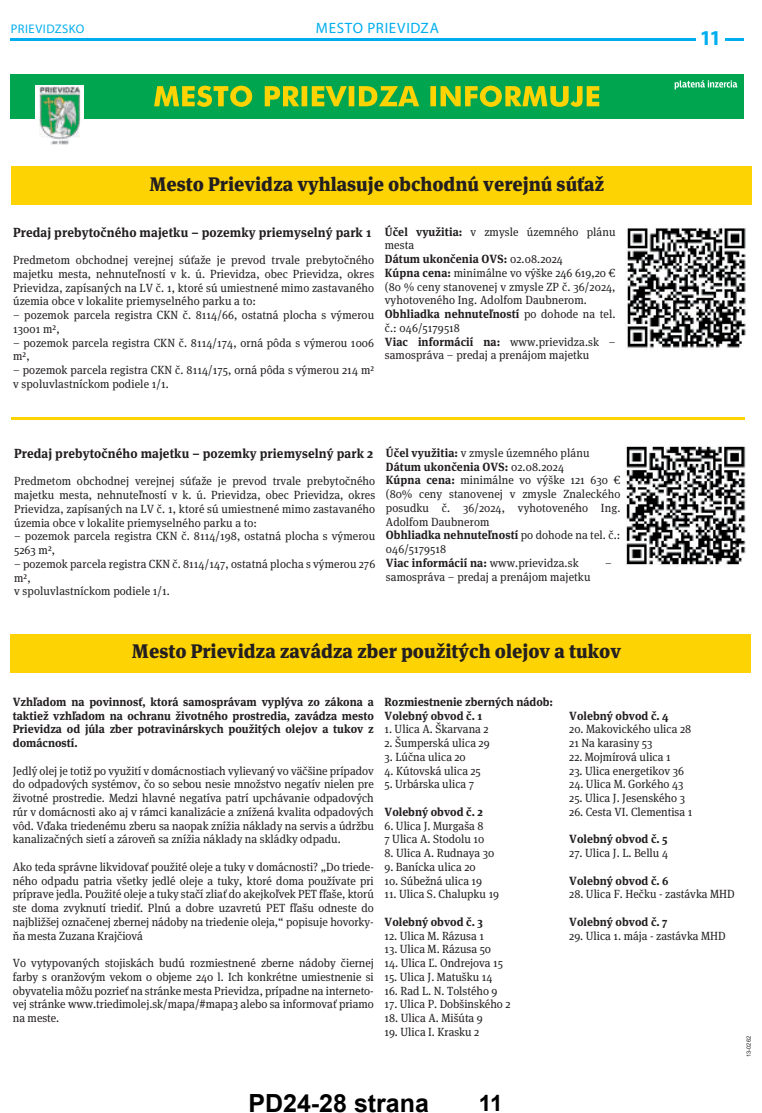
<style>
.page{position:relative;width:762px;height:1113px;background:#fff}
.page>*{position:absolute;margin:0;border:0;box-sizing:border-box;transform-origin:0 0}
.t1{font:700 25px "Arial";color:#000}
.t2{font:700 22.5px "Arial";color:#000}
.t3{font:700 21.25px "Myriad Pro";color:#00aeef}
.t4{font:900 19.5px "Meta Serif Pro";color:#231f20;scale:.96 1}
.t5{font:15px "Myriad Pro";letter-spacing:.045em;color:#00aeef}
.t6{font:700 13.12px "Meta Serif Pro";letter-spacing:.01em;color:#231f20;scale:.95 1}
.t7{font:12.5px "Myriad Pro";letter-spacing:.04em;color:#00aeef}
.t8{font:11.88px/13.8px "Meta Serif Pro";letter-spacing:.01em;color:#231f20;scale:.95 1}
.t9{font:700 11.88px/13.8px "Meta Serif Pro";color:#231f20;text-align:justify;scale:.95 1}
.t10{font:5.88px "Arial";color:#231f20;scale:.96 1}
.s1{font-weight:700}
</style>
<div class="page">
<hr style="left:11px;top:38px;width:733px;height:3px;background:#00aeef">
<div style="left:696px;top:29px;width:29px;height:18px;background:#fff"></div>
<img style="left:51px;top:138px;width:18px;height:6px">
<div style="left:11px;top:74px;width:733px;height:45px;background:#00a550"></div>
<svg style="left:154px;top:86px;width:445px;height:21px"></svg>
<img style="left:35px;top:85px;width:49px;height:53px">
<svg style="left:675px;top:80px;width:62px;height:9px"></svg>
<div style="left:11px;top:166px;width:740px;height:39px;background:#fed304"></div>
<img style="left:625px;top:227px;width:121px;height:123px">
<hr style="left:11px;top:417px;width:733px;height:2px;background:#fed304">
<img style="left:626px;top:446px;width:120px;height:119px">
<div style="left:11px;top:634px;width:740px;height:38px;background:#fed304"></div>
<p class="t7" style="left:11px;top:21px;width:75px">PRIEVIDZSKO</p>
<p class="t5" style="left:316px;top:19px;width:124px">MESTO PRIEVIDZA</p>
<p class="t5" style="left:318px;top:19px;width:124px">MESTO PRIEVIDZA</p>
<h3 class="t3" style="left:700px;top:25px;width:23px">11</h3>
<h3 class="t4" style="left:149px;top:168px;width:475px">Mesto Prievidza vyhlasuje obchodnú verejnú súťaž</h3>
<p class="t6" style="left:13px;top:224px;width:378px">Predaj prebytočného majetku – pozemky priemyselný park 1</p>
<p class="t8" style="left:13px;top:253px;width:382px;text-align:justify">Predmetom obchodnej verejnej súťaže je prevod trvale prebytočného majetku mesta, nehnuteľností v k. ú. Prievidza, obec Prievidza, okres Prievidza, zapísaných na LV č. 1, ktoré sú umiestnené mimo zastavaného územia obce v lokalite priemyselného parku a to:</p>
<p class="t8" style="left:13px;top:308px;width:381px">– pozemok parcela registra CKN č. 8114/66, ostatná plocha s výmerou<br>13001 m2,</p>
<p class="t8" style="left:13px;top:335px;width:381px">– pozemok parcela registra CKN č. 8114/174, orná pôda s výmerou 1006 m2,</p>
<p class="t8" style="left:13px;top:363px;width:382px">– pozemok parcela registra CKN č. 8114/175, orná pôda s výmerou 214 m2 v spoluvlastníckom podiele 1/1.</p>
<p class="t8" style="left:385px;top:225px;width:244px"><span class="s1">Účel využitia:</span> v zmysle územného plánu mesta<br><span class="s1">Dátum ukončenia OVS:</span> 02.08.2024<br><span class="s1">Kúpna cena:</span> minimálne vo výške 246 619,20 € (80 % ceny stanovenej v zmysle ZP č. 36/2024, vyhotoveného Ing. Adolfom Daubnerom.<br><span class="s1">Obhliadka nehnuteľností</span> po dohode na tel. č.: 046/5179518<br><span class="s1">Viac informácií na:</span> www.prievidza.sk – samospráva – predaj a prenájom majetku</p>
<p class="t6" style="left:14px;top:445px;width:379px">Predaj prebytočného majetku – pozemky priemyselný park 2</p>
<p class="t8" style="left:14px;top:474px;width:382px;text-align:justify">Predmetom obchodnej verejnej súťaže je prevod trvale prebytočného majetku mesta, nehnuteľností v k. ú. Prievidza, obec Prievidza, okres Prievidza, zapísaných na LV č. 1, ktoré sú umiestnené mimo zastavaného územia obce v lokalite priemyselného parku a to:</p>
<p class="t8" style="left:14px;top:529px;width:381px">– pozemok parcela registra CKN č. 8114/198, ostatná plocha s výmerou<br>5263 m2,</p>
<p class="t8" style="left:14px;top:557px;width:381px">– pozemok parcela registra CKN č. 8114/147, ostatná plocha s výmerou 276 m2,<br>v spoluvlastníckom podiele 1/1.</p>
<p class="t8" style="left:386px;top:446px;width:248px"><span class="s1">Účel využitia:</span> v zmysle územného plánu <span class="s1">Dátum ukončenia OVS:</span> 02.08.2024<br><span class="s1">Kúpna cena:</span> minimálne vo výške 121 630 € (80% ceny stanovenej v zmysle Znaleckého posudku č. 36/2024, vyhotoveného Ing.<br>Adolfom Daubnerom<br><span class="s1">Obhliadka nehnuteľností</span> po dohode na tel. č.:<br>046/5179518<br><span class="s1">Viac informácií na:</span> www.prievidza.sk</p>
<p class="t8" style="left:605px;top:556px;width:8px">–</p>
<p class="t8" style="left:386px;top:569px;width:217px">samospráva – predaj a prenájom majetku</p>
<h3 class="t4" style="left:132px;top:635px;width:511px">Mesto Prievidza zavádza zber použitých olejov a tukov</h3>
<p class="t9" style="left:13px;top:694px;width:382px">Vzhľadom na povinnosť, ktorá samosprávam vyplýva zo zákona a taktiež vzhľadom na ochranu životného prostredia, zavádza mesto Prievidza od júla zber potravinárskych použitých olejov a tukov z domácností.</p>
<p class="t8" style="left:13px;top:763px;width:382px;text-align:justify">Jedlý olej je totiž po využití v domácnostiach vylievaný vo väčšine prípadov do odpadových systémov, čo so sebou nesie množstvo negatív nielen pre životné prostredie. Medzi hlavné negatíva patrí upchávanie odpadových rúr v domácnosti ako aj v rámci kanalizácie a znížená kvalita odpadových vôd. Vďaka triedenému zberu sa naopak znížia náklady na servis a údržbu kanalizačných sietí a zároveň sa znížia náklady na skládky odpadu.</p>
<p class="t8" style="left:13px;top:860px;width:382px;text-align:justify">Ako teda správne likvidovať použité oleje a tuky v domácnosti? „Do triede&shy;ného odpadu patria všetky jedlé oleje a tuky, ktoré doma používate pri príprave jedla. Použité oleje a tuky stačí zliať do akejkoľvek PET fľaše, ktorú ste doma zvyknutí triediť. Plnú a dobre uzavretú PET fľašu odneste do najbližšej označenej zbernej nádoby na triedenie oleja,“ popisuje hovorky&shy;ňa mesta Zuzana Krajčiová</p>
<p class="t8" style="left:13px;top:956px;width:382px;text-align:justify">Vo vytypovaných stojiskách budú rozmiestnené zberne nádoby čiernej farby s oranžovým vekom o objeme 240 l. Ich konkrétne umiestnenie si obyvatelia môžu pozrieť na stránke mesta Prievidza, prípadne na interneto&shy;vej stránke www.triedimolej.sk/mapa/#mapa3 alebo sa informovať priamo na meste.</p>
<p class="t9" style="left:384px;top:694px;width:179px">Rozmiestnenie zberných nádob:<br>Volebný obvod č. 1</p>
<p class="t8" style="left:384px;top:722px;width:111px">1. Ulica A. Škarvana 2</p>
<p class="t8" style="left:384px;top:736px;width:112px">2. Šumperská ulica 29</p>
<p class="t8" style="left:384px;top:750px;width:87px">3. Lúčna ulica 20</p>
<p class="t8" style="left:384px;top:763px;width:103px">4. Kútovská ulica 25</p>
<p class="t8" style="left:384px;top:777px;width:96px">5. Urbárska ulica 7</p>
<p class="t9" style="left:384px;top:804px;width:105px">Volebný obvod č. 2</p>
<p class="t8" style="left:384px;top:818px;width:106px">6. Ulica J. Murgaša 8<br>7 Ulica A. Stodolu 10</p>
<p class="t8" style="left:384px;top:846px;width:117px">8. Ulica A. Rudnaya 30</p>
<p class="t8" style="left:384px;top:860px;width:97px">9. Banícka ulica 20</p>
<p class="t8" style="left:384px;top:873px;width:104px">10. Súbežná ulica 19</p>
<p class="t8" style="left:384px;top:887px;width:122px">11. Ulica S. Chalupku 19</p>
<p class="t9" style="left:384px;top:914px;width:105px">Volebný obvod č. 3</p>
<p class="t8" style="left:384px;top:928px;width:106px">12. Ulica M. Rázusa 1</p>
<p class="t8" style="left:384px;top:942px;width:114px">13. Ulica M. Rázusa 50</p>
<p class="t8" style="left:384px;top:956px;width:126px">14. Ulica Ľ. Ondrejova 15</p>
<p class="t8" style="left:384px;top:970px;width:115px">15. Ulica J. Matušku 14</p>
<p class="t8" style="left:384px;top:983px;width:120px">16. Rad L. N. Tolstého 9</p>
<p class="t8" style="left:384px;top:997px;width:134px">17. Ulica P. Dobšinského 2</p>
<p class="t8" style="left:384px;top:1011px;width:105px">18. Ulica A. Mišúta 9</p>
<p class="t8" style="left:384px;top:1025px;width:101px">19. Ulica I. Krasku 2</p>
<p class="t9" style="left:569px;top:708px;width:106px">Volebný obvod č. 4</p>
<p class="t8" style="left:569px;top:722px;width:130px">20. Makovického ulica 28<br>21 Na karasiny 53</p>
<p class="t8" style="left:569px;top:750px;width:108px">22. Mojmírová ulica 1</p>
<p class="t8" style="left:569px;top:763px;width:122px">23. Ulica energetikov 36</p>
<p class="t8" style="left:569px;top:777px;width:122px">24. Ulica M. Gorkého 43</p>
<p class="t8" style="left:569px;top:791px;width:123px">25. Ulica J. Jesenského 3</p>
<p class="t8" style="left:569px;top:805px;width:131px">26. Cesta VI. Clementisa 1</p>
<p class="t9" style="left:569px;top:832px;width:105px">Volebný obvod č. 5</p>
<p class="t8" style="left:569px;top:846px;width:105px">27. Ulica J. L. Bellu 4</p>
<p class="t9" style="left:569px;top:873px;width:106px">Volebný obvod č. 6</p>
<p class="t8" style="left:569px;top:887px;width:176px">28. Ulica F. Hečku - zastávka MHD</p>
<p class="t9" style="left:569px;top:914px;width:105px">Volebný obvod č. 7</p>
<p class="t8" style="left:569px;top:928px;width:166px">29. Ulica 1. mája - zastávka MHD</p>
<p class="t10" style="left:745px;top:1056px;width:23px;rotate:-90deg">13-0262</p>
<h1 class="t1" style="left:248px;top:1088px;width:182px">PD24-28 strana</h1>
<h2 class="t2" style="left:479px;top:1090px;width:25px">11</h2>
</div>
